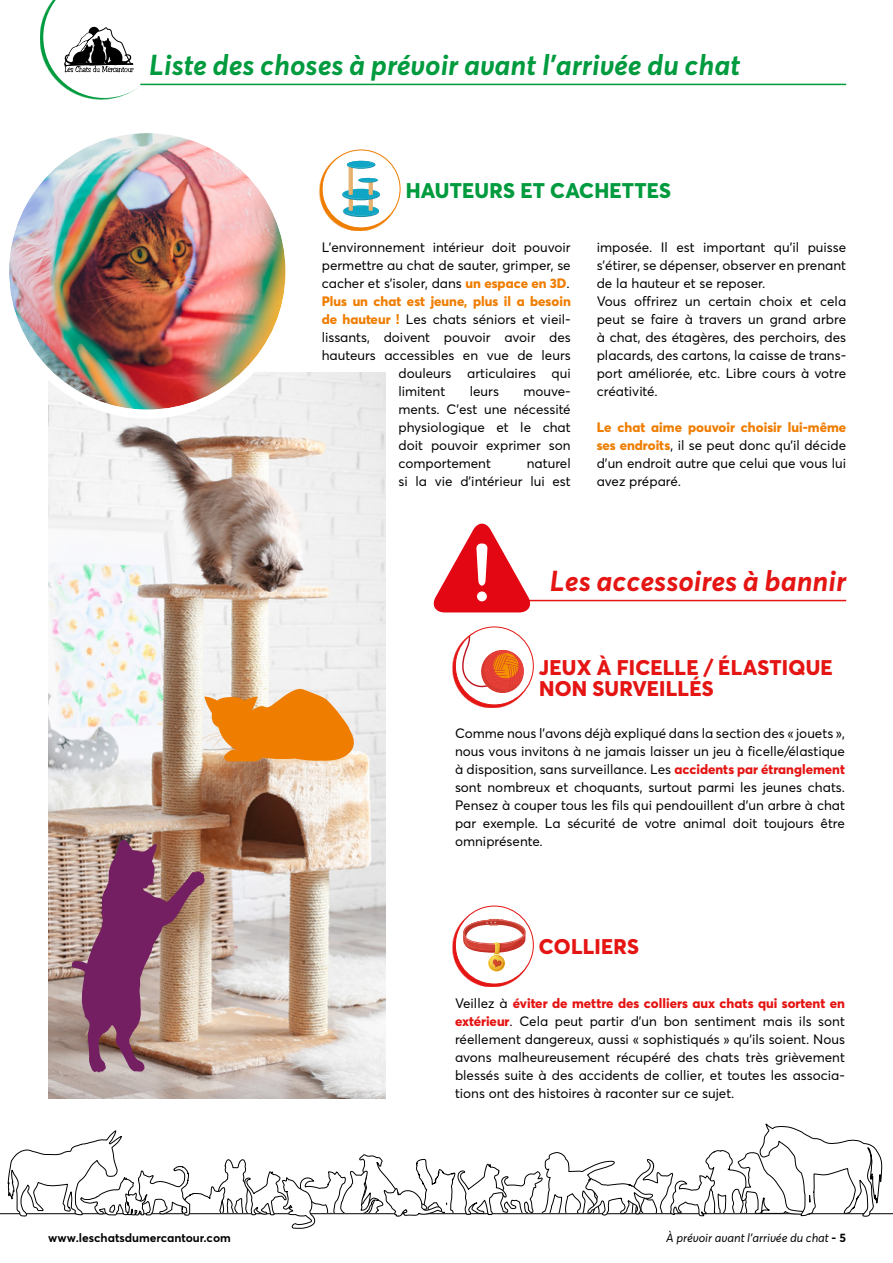
<style>
.page{position:relative;width:893px;height:1263px;background:#fff}
.page>*{position:absolute;margin:0;border:0;box-sizing:border-box;transform-origin:0 0}
.t1{font:italic 700 28.5px "Averta";color:#009b3e}
.titre_rubrique_pour{font:italic 700 28.5px "Averta";color:#e41513}
.sujet_K_couleur{font:800 21px/21px "Averta";letter-spacing:.01em;color:#e41513}
.sujet_K_couleur-2{font:800 21px "Averta";letter-spacing:.01em;color:#009b3e}
.texte_courant{font:13.5px/18px "Averta";color:#000;text-align:justify}
.texte_courant-2{font:800 13.5px "Averta";color:#ef7d00}
.t2{font:italic 12px "Averta";color:#000}
.t3{font:700 12px "Averta";color:#000}
.s1{font-weight:800;color:#ef7d00}
.s2{font-weight:800;color:#e41513}
.s3{font-weight:700;font-style:normal}
</style>
<div class="page">
<svg style="left:0;top:1123px;width:893px;height:106px"></svg>
<img style="left:48px;top:372px;width:338px;height:726px">
<img style="left:9px;top:133px;width:277px;height:277px;border-radius:138px">
<div style="left:0;top:124px;width:295px;height:295px;border:9px solid #fff;border-radius:50%"></div>
<svg style="left:40px;top:17px;width:75px;height:83px"></svg>
<svg style="left:43px;top:0;width:122px;height:98px"></svg>
<hr style="left:140px;top:84px;width:706px;height:1px;background:#009b3e">
<svg style="left:319px;top:151px;width:80px;height:80px"></svg>
<div style="left:322px;top:150px;width:78px;height:78px;background:#fff;border-radius:50%"></div>
<svg style="left:343px;top:206px;width:36px;height:11px"></svg>
<div style="left:342px;top:189px;width:38px;height:10px;background:#0fa6c6;border-radius:50%"></div>
<div style="left:347px;top:161px;width:28px;height:7px;background:#0fa6c6;border-radius:50%"></div>
<svg style="left:343px;top:162px;width:34px;height:54px"></svg>
<div style="left:322px;top:150px;width:78px;height:78px;border:1px solid #ef7d00;border-radius:50%"></div>
<hr style="left:446px;top:600px;width:400px;height:1px;background:#e41513">
<svg style="left:452px;top:907px;width:80px;height:80px"></svg>
<div style="left:455px;top:906px;width:78px;height:78px;background:#fff;border-radius:50%"></div>
<svg style="left:463px;top:919px;width:63px;height:52px"></svg>
<div style="left:455px;top:906px;width:79px;height:78px;border:1px solid #e41513;border-radius:50%"></div>
<svg style="left:452px;top:637px;width:80px;height:71px"></svg>
<div style="left:455px;top:627px;width:78px;height:78px;background:#fff;border-radius:50%"></div>
<svg style="left:481px;top:650px;width:43px;height:43px"></svg>
<div style="left:484px;top:650px;width:40px;height:40px;background:#e84139;border-radius:50%"></div>
<svg style="left:455px;top:627px;width:66px;height:65px"></svg>
<div style="left:455px;top:627px;width:79px;height:78px;border:1px solid #e41513;border-radius:50%"></div>
<svg style="left:434px;top:524px;width:96px;height:88px"></svg>
<svg style="left:72px;top:840px;width:133px;height:232px;background:#9d6c78"></svg>
<svg style="left:201px;top:689px;width:154px;height:72px;background:#ed9a3f"></svg>
<h1 class="t1" style="left:149px;top:47px;width:593px">Liste des choses à prévoir avant l’arrivée du chat</h1>
<p class="sujet_K_couleur-2" style="left:406px;top:177px;width:267px">HAUTEURS ET CACHETTES</p>
<p class="texte_courant" style="left:322px;top:238px;width:251px">L’environnement intérieur doit pouvoir permettre au chat de sauter, grimper, se cacher et s’isoler, dans <span class="s1">un espace en 3D</span>.</p>
<p class="texte_courant-2" style="left:322px;top:293px;width:251px">Plus un chat est jeune, plus il a besoin</p>
<p class="texte_courant" style="left:322px;top:310px;width:251px"><span class="s1">de hauteur !</span> Les chats séniors et vieil-</p>
<p class="texte_courant" style="left:322px;top:328px;width:250px">lissants, doivent pouvoir avoir des</p>
<p class="texte_courant" style="left:322px;top:346px;width:251px">hauteurs accessibles en vue de leurs</p>
<p class="texte_courant" style="left:398px;top:364px;width:174px">douleurs articulaires qui</p>
<p class="texte_courant" style="left:398px;top:382px;width:48px">limitent</p>
<p class="texte_courant" style="left:470px;top:382px;width:31px">leurs</p>
<p class="texte_courant" style="left:398px;top:382px;width:174px;text-indent:125px">mouve&shy;ments. C’est une nécessité physiologique et le chat doit pouvoir exprimer son comportement</p>
<p class="texte_courant" style="left:398px;top:454px;width:174px;text-align:right">naturel<br>si la vie d’intérieur lui est</p>
<p class="texte_courant" style="left:597px;top:238px;width:251px">imposée. Il est important qu’il puisse s’étirer, se dépenser, observer en prenant de la hauteur et se reposer.</p>
<p class="texte_courant" style="left:597px;top:292px;width:251px">Vous offrirez un certain choix et cela peut se faire à travers un grand arbre à chat, des étagères, des perchoirs, des placards, des cartons, la caisse de trans&shy;port améliorée, etc. Libre cours à votre créativité.</p>
<p class="texte_courant" style="left:597px;top:418px;width:251px"><span class="s1">Le chat aime pouvoir choisir lui-même ses endroits</span>, il se peut donc qu’il décide d’un endroit autre que celui que vous lui avez préparé.</p>
<p class="titre_rubrique_pour" style="left:550px;top:563px;width:298px">Les accessoires à bannir</p>
<p class="sujet_K_couleur" style="left:539px;top:657px;width:295px">JEUX À FICELLE / ÉLASTIQUE<br>NON SURVEILLÉS</p>
<p class="texte_courant" style="left:455px;top:724px;width:392px">Comme nous l’avons déjà expliqué dans la section des « jouets », nous vous invitons à ne jamais laisser un jeu à ficelle/élastique à disposition, sans surveillance. Les <span class="s2">accidents par étranglement </span>sont nombreux et choquants, surtout parmi les jeunes chats.<br>Pensez à couper tous les fils qui pendouillent d’un arbre à chat par exemple. La sécurité de votre animal doit toujours être omniprésente.</p>
<p class="sujet_K_couleur" style="left:539px;top:936px;width:102px">COLLIERS</p>
<p class="texte_courant" style="left:455px;top:994px;width:392px">Veillez à <span class="s2">éviter de mettre des colliers aux chats qui sortent en extérieur</span>. Cela peut partir d’un bon sentiment mais ils sont réellement dangereux, aussi « sophistiqués » qu’ils soient. Nous avons malheureusement récupéré des chats très grièvement blessés suite à des accidents de collier, et toutes les associa&shy;tions ont des histoires à raconter sur ce sujet.</p>
<p class="t3" style="left:48px;top:1230px;width:184px">www.leschatsdumercantour.com</p>
<p class="t2" style="left:666px;top:1230px;width:181px">À prévoir avant l’arrivée du chat <span class="s3">- 5</span></p>
</div>
